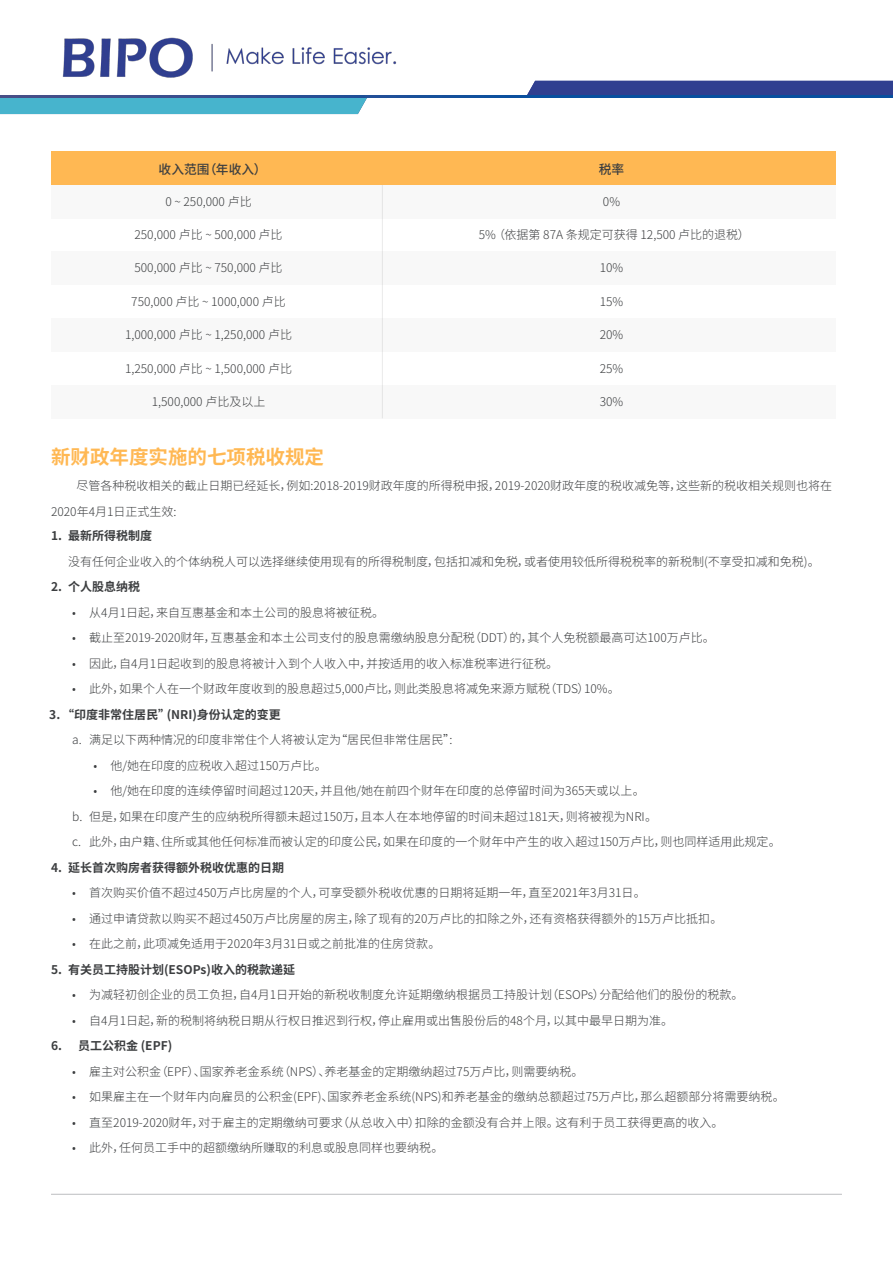
<style>
.page{position:relative;width:893px;height:1263px;background:#fff}
.page>*{position:absolute;margin:0;border:0;box-sizing:border-box;transform-origin:0 0}
.t1{font:700 19.5px "Source Han Sans CN";color:#ffb853}
.t2{font:500 12.75px "Source Han Sans CN";color:#3c3e40}
.t3{font:300 12px/25.5px "Source Han Sans CN";color:#3c3e40}
.t4{font:700 12px "Source Han Sans CN";color:#3c3e40}
</style>
<div class="page">
<hr style="left:51px;top:1194px;width:791px;height:1px;background:#bcbdc0">
<img style="left:62px;top:37px;width:335px;height:41px">
<svg style="left:0;top:97px;width:367px;height:17px;background:#48aec9"></svg>
<div style="left:527px;top:81px;width:366px;height:14px;background:#303f90"></div>
<svg style="left:0;top:95px;width:893px;height:2px;background:#1d4f97"></svg>
<div style="left:51px;top:152px;width:785px;height:33px;background:#ffb853"></div>
<div style="left:51px;top:185px;width:785px;height:33px;background:#f8f8f8"></div>
<div style="left:51px;top:252px;width:785px;height:33px;background:#f8f8f8"></div>
<div style="left:51px;top:318px;width:785px;height:34px;background:#f8f8f8"></div>
<div style="left:51px;top:385px;width:785px;height:33px;background:#f8f8f8"></div>
<hr style="left:382px;top:185px;width:1px;height:233px;background:#231f20">
<p class="t2" style="left:159px;top:162px;width:109px">收入范围（年收入）</p>
<p class="t3" style="left:165px;top:189px;width:88px">0 ~ 250,000 卢比</p>
<p class="t3" style="left:134px;top:222px;width:150px">250,000 卢比 ~ 500,000 卢比</p>
<p class="t3" style="left:134px;top:255px;width:150px">500,000 卢比 ~ 750,000 卢比</p>
<p class="t3" style="left:131px;top:289px;width:156px">750,000 卢比 ~ 1000,000 卢比</p>
<p class="t3" style="left:125px;top:322px;width:168px">1,000,000 卢比 ~ 1,250,000 卢比</p>
<p class="t3" style="left:125px;top:356px;width:168px">1,250,000 卢比 ~ 1,500,000 卢比</p>
<p class="t3" style="left:152px;top:389px;width:115px">1,500,000 卢比及以上</p>
<p class="t2" style="left:599px;top:162px;width:27px">税率</p>
<p class="t3" style="left:603px;top:189px;width:19px">0%</p>
<p class="t3" style="left:479px;top:222px;width:273px">5% （依据第 87A 条规定可获得 12,500 卢比的退税）</p>
<p class="t3" style="left:600px;top:255px;width:25px">10%</p>
<p class="t3" style="left:600px;top:289px;width:25px">15%</p>
<p class="t3" style="left:600px;top:322px;width:25px">20%</p>
<p class="t3" style="left:600px;top:356px;width:25px">25%</p>
<p class="t3" style="left:600px;top:389px;width:25px">30%</p>
<p class="t1" style="left:51px;top:446px;width:274px">新财政年度实施的七项税收规定</p>
<p class="t3" style="left:51px;top:473px;width:783px;text-indent:26px">尽管各种税收相关的截止日期已经延长，例如:2018-2019财政年度的所得税申报，2019-2020财政年度的税收减免等，这些新的税收相关规则也将在<br>2020年4月1日正式生效:</p>
<p class="t4" style="left:51px;top:529px;width:103px">1. 最新所得税制度</p>
<p class="t3" style="left:68px;top:549px;width:753px">没有任何企业收入的个体纳税人可以选择继续使用现有的所得税制度，包括扣减和免税，或者使用较低所得税税率的新税制(不享受扣减和免税)。</p>
<p class="t4" style="left:51px;top:580px;width:91px">2. 个人股息纳税</p>
<p class="t3" style="left:72px;top:600px;width:313px">• 从4月1日起，来自互惠基金和本土公司的股息将被征税。</p>
<p class="t3" style="left:72px;top:625px;width:644px">• 截止至2019-2020财年，互惠基金和本土公司支付的股息需缴纳股息分配税（DDT）的，其个人免税额最高可达100万卢比。</p>
<p class="t3" style="left:72px;top:651px;width:487px">• 因此，自4月1日起收到的股息将被计入到个人收入中，并按适用的收入标准税率进行征税。</p>
<p class="t3" style="left:72px;top:676px;width:549px">• 此外，如果个人在一个财政年度收到的股息超过5,000卢比，则此类股息将减免来源方赋税（TDS）10%。</p>
<p class="t4" style="left:49px;top:708px;width:233px">3.“印度非常住居民”(NRI)身份认定的变更</p>
<p class="t3" style="left:72px;top:727px;width:384px">a. 满足以下两种情况的印度非常住个人将被认定为“居民但非常住居民”:</p>
<p class="t3" style="left:94px;top:753px;width:235px">• 他/她在印度的应税收入超过150万卢比。</p>
<p class="t3" style="left:94px;top:778px;width:553px">• 他/她在印度的连续停留时间超过120天，并且他/她在前四个财年在印度的总停留时间为365天或以上。</p>
<p class="t3" style="left:72px;top:804px;width:586px">b. 但是，如果在印度产生的应纳税所得额未超过150万，且本人在本地停留的时间未超过181天，则将被视为NRI。</p>
<p class="t3" style="left:72px;top:829px;width:710px">c. 此外，由户籍、住所或其他任何标准而被认定的印度公民，如果在印度的一个财年中产生的收入超过150万卢比，则也同样适用此规定。</p>
<p class="t4" style="left:51px;top:861px;width:235px">4. 延长首次购房者获得额外税收优惠的日期</p>
<p class="t3" style="left:72px;top:880px;width:575px">• 首次购买价值不超过450万卢比房屋的个人，可享受额外税收优惠的日期将延期一年，直至2021年3月31日。</p>
<p class="t3" style="left:72px;top:906px;width:652px">• 通过申请贷款以购买不超过450万卢比房屋的房主，除了现有的20万卢比的扣除之外，还有资格获得额外的15万卢比抵扣。</p>
<p class="t3" style="left:72px;top:931px;width:370px">• 在此之前，此项减免适用于2020年3月31日或之前批准的住房贷款。</p>
<p class="t4" style="left:51px;top:963px;width:245px">5. 有关员工持股计划(ESOPs)收入的税款递延</p>
<p class="t3" style="left:72px;top:982px;width:673px">• 为减轻初创企业的员工负担，自4月1日开始的新税收制度允许延期缴纳根据员工持股计划（ESOPs）分配给他们的股份的税款。</p>
<p class="t3" style="left:72px;top:1008px;width:602px">• 自4月1日起，新的税制将纳税日期从行权日推迟到行权，停止雇用或出售股份后的48个月，以其中最早日期为准。</p>
<p class="t4" style="left:51px;top:1039px;width:123px">6. 员工公积金 (EPF)</p>
<p class="t3" style="left:72px;top:1059px;width:513px">• 雇主对公积金（EPF）、国家养老金系统（NPS）、养老基金的定期缴纳超过75万卢比，则需要纳税。</p>
<p class="t3" style="left:72px;top:1084px;width:714px">• 如果雇主在一个财年内向雇员的公积金(EPF)、国家养老金系统(NPS)和养老基金的缴纳总额超过75万卢比，那么超额部分将需要纳税。</p>
<p class="t3" style="left:72px;top:1110px;width:653px">• 直至2019-2020财年，对于雇主的定期缴纳可要求（从总收入中）扣除的金额没有合并上限。这有利于员工获得更高的收入。</p>
<p class="t3" style="left:72px;top:1135px;width:373px">• 此外，任何员工手中的超额缴纳所赚取的利息或股息同样也要纳税。</p>
</div>
